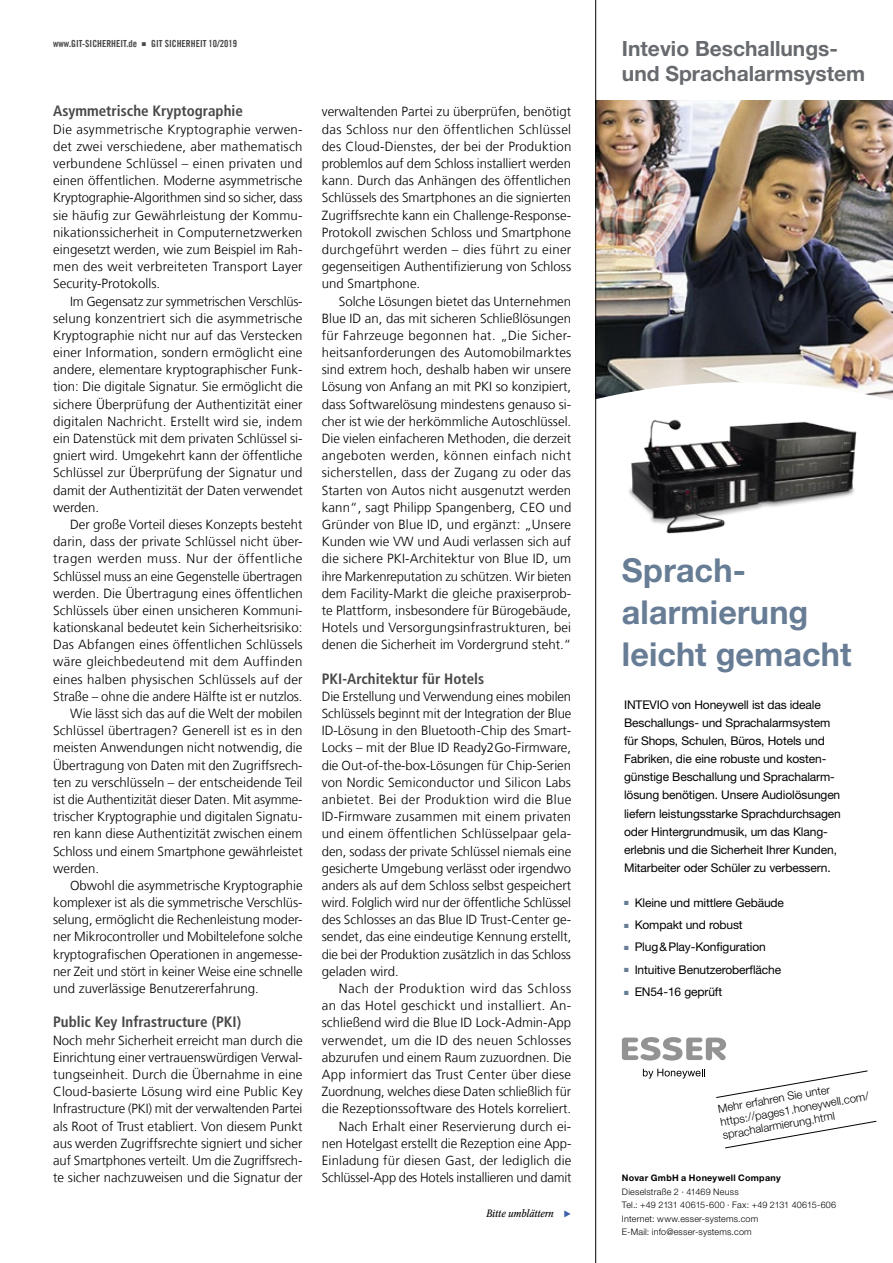
<style>
.page{position:relative;width:893px;height:1263px;background:#fff}
.page>*{position:absolute;margin:0;border:0;box-sizing:border-box;transform-origin:0 0}
.t1{font:700 33px/42px "Helvetica Neue LT Std";letter-spacing:.005em;color:#677c95}
.t2{font:700 21px/25.2px "Helvetica Neue LT Std";color:#676a6e}
.t3{font:700 condensed 15px "Frutiger LT Com";color:#484848}
.t4{font:300 13.2px/17.2px "Frutiger LT Com";color:#000;text-align:justify}
.t5{font:300 13.2px "Frutiger LT Com";letter-spacing:.02em;color:#000}
.t6{font:300 13.2px "Frutiger LT Com";letter-spacing:.035em;color:#000}
.t7{font:300 13.2px "Frutiger LT Com";letter-spacing:.025em;color:#000}
.t8{font:12px/18px "Helvetica Neue LT Std";letter-spacing:-.01em;color:#000}
.t9{font:300 11.25px/13.5px "Helvetica Neue LT Std";color:#000}
.t10{font:italic 10.5px "Concorde Nova";color:#000}
.t11{font:9.75px "Trade Gothic LT Com Bd Cn 20";color:#484848}
.t12{font:300 9px/13.5px "Helvetica Neue LT Std";letter-spacing:.025em;color:#000}
.t13{font:700 9px "Helvetica Neue LT Std";letter-spacing:.03em;color:#000}
.s1{color:#3c61a8}
.s2{color:#677c95}
</style>
<div class="page">
<img style="left:596px;top:100px;width:297px;height:282px">
<svg style="left:596px;top:382px;width:297px;height:852px"></svg>
<img style="left:617px;top:387px;width:254px;height:169px">
<svg style="left:715px;top:1070px;width:153px;height:28px"></svg>
<svg style="left:724px;top:1120px;width:153px;height:29px"></svg>
<svg style="left:643px;top:1069px;width:62px;height:9px"></svg>
<svg style="left:622px;top:1037px;width:104px;height:23px"></svg>
<hr style="left:595px;top:0;width:1px;height:1263px;background:#000">
<p class="t11" style="left:53px;top:38px;width:186px">www.GIT-SICHERHEIT.de ▪ GIT SICHERHEIT 10/2019</p>
<p class="t3" style="left:53px;top:102px;width:191px">Asymmetrische Kryptographie</p>
<p class="t4" style="left:53px;top:121px;width:251px">Die asymmetrische Kryptographie verwen&shy;det zwei verschiedene, aber mathematisch verbundene Schlüssel – einen privaten und einen öffentlichen. Moderne asymmetrische Kryptographie-Algorithmen sind so sicher, dass sie häufig zur Gewährleistung der Kommu&shy;nikationssicherheit in Computernetzwerken eingesetzt werden, wie zum Beispiel im Rah&shy;men des weit verbreiteten Transport Layer Security-Protokolls.</p>
<p class="t4" style="left:53px;top:292px;width:251px;text-indent:17px">Im Gegensatz zur symmetrischen Verschlüs&shy;selung konzentriert sich die asymmetrische Kryptographie nicht nur auf das Verstecken einer Information, sondern ermöglicht eine andere, elementare kryptographischer Funk&shy;tion: Die digitale Signatur. Sie ermöglicht die sichere Überprüfung der Authentizität einer digitalen Nachricht. Erstellt wird sie, indem ein Datenstück mit dem privaten Schlüssel si&shy;gniert wird. Umgekehrt kann der öffentliche Schlüssel zur Überprüfung der Signatur und damit der Authentizität der Daten verwendet werden.</p>
<p class="t4" style="left:70px;top:516px;width:234px">Der große Vorteil dieses Konzepts besteht</p>
<p class="t4" style="left:53px;top:533px;width:251px">darin, dass der private Schlüssel nicht über-</p>
<p class="t6" style="left:53px;top:551px;width:251px">tragen werden muss. Nur der öffentliche</p>
<p class="t4" style="left:53px;top:567px;width:251px">Schlüssel muss an eine Gegenstelle übertragen</p>
<p class="t4" style="left:53px;top:585px;width:251px">werden. Die Übertragung eines öffentlichen</p>
<p class="t4" style="left:53px;top:602px;width:251px">Schlüssels über einen unsicheren Kommuni-</p>
<p class="t4" style="left:53px;top:619px;width:251px">kationskanal bedeutet kein Sicherheitsrisiko:</p>
<p class="t4" style="left:53px;top:636px;width:251px">Das Abfangen eines öffentlichen Schlüssels</p>
<p class="t7" style="left:53px;top:654px;width:251px">wäre gleichbedeutend mit dem Auffinden</p>
<p class="t5" style="left:53px;top:671px;width:251px">eines halben physischen Schlüssels auf der</p>
<p class="t4" style="left:53px;top:688px;width:251px">Straße – ohne die andere Hälfte ist er nutzlos.</p>
<p class="t4" style="left:70px;top:705px;width:234px">Wie lässt sich das auf die Welt der mobilen</p>
<p class="t4" style="left:53px;top:722px;width:251px">Schlüssel übertragen? Generell ist es in den</p>
<p class="t4" style="left:53px;top:739px;width:251px">meisten Anwendungen nicht notwendig, die</p>
<p class="t4" style="left:53px;top:756px;width:251px">Übertragung von Daten mit den Zugriffsrech-</p>
<p class="t4" style="left:53px;top:774px;width:251px">ten zu verschlüsseln – der entscheidende Teil</p>
<p class="t4" style="left:53px;top:791px;width:251px">ist die Authentizität dieser Daten. Mit asymme-</p>
<p class="t4" style="left:53px;top:808px;width:251px">trischer Kryptographie und digitalen Signatu-</p>
<p class="t4" style="left:53px;top:825px;width:251px">ren kann diese Authentizität zwischen einem</p>
<p class="t4" style="left:53px;top:842px;width:251px">Schloss und einem Smartphone gewährleistet</p>
<p class="t4" style="left:53px;top:860px;width:48px">werden.</p>
<p class="t4" style="left:70px;top:877px;width:234px">Obwohl die asymmetrische Kryptographie</p>
<p class="t4" style="left:53px;top:894px;width:251px">komplexer ist als die symmetrische Verschlüs-</p>
<p class="t4" style="left:53px;top:911px;width:251px">selung, ermöglicht die Rechenleistung moder-</p>
<p class="t4" style="left:53px;top:928px;width:251px">ner Mikrocontroller und Mobiltelefone solche</p>
<p class="t4" style="left:53px;top:945px;width:251px">kryptografischen Operationen in angemesse-</p>
<p class="t4" style="left:53px;top:963px;width:251px">ner Zeit und stört in keiner Weise eine schnelle</p>
<p class="t4" style="left:53px;top:980px;width:207px">und zuverlässige Benutzererfahrung.</p>
<p class="t3" style="left:53px;top:1013px;width:190px">Public Key Infrastructure (PKI)</p>
<p class="t4" style="left:53px;top:1031px;width:251px">Noch mehr Sicherheit erreicht man durch die Einrichtung einer vertrauenswürdigen Verwal&shy;tungseinheit. Durch die Übernahme in eine Cloud-basierte Lösung wird eine Public Key Infrastructure (PKI) mit der verwaltenden Partei als Root of Trust etabliert. Von diesem Punkt aus werden Zugriffsrechte signiert und sicher auf Smartphones verteilt. Um die Zugriffsrech&shy;te sicher nachzuweisen und die Signatur der</p>
<p class="t4" style="left:322px;top:103px;width:251px">verwaltenden Partei zu überprüfen, benötigt das Schloss nur den öffentlichen Schlüssel des Cloud-Dienstes, der bei der Produktion problemlos auf dem Schloss installiert werden kann. Durch das Anhängen des öffentlichen Schlüssels des Smartphones an die signierten Zugriffsrechte kann ein Challenge-Response-Protokoll zwischen Schloss und Smartphone durchgeführt werden – dies führt zu einer gegenseitigen Authentifizierung von Schloss und Smartphone.</p>
<p class="t4" style="left:322px;top:292px;width:251px;text-indent:17px">Solche Lösungen bietet das Unternehmen Blue ID an, das mit sicheren Schließlösungen für Fahrzeuge begonnen hat. „Die Sicher&shy;heitsanforderungen des Automobilmarktes sind extrem hoch, deshalb haben wir unsere Lösung von Anfang an mit PKI so konzipiert, dass Softwarelösung mindestens genauso si&shy;cher ist wie der herkömmliche Autoschlüssel.<br>Die vielen einfacheren Methoden, die derzeit angeboten werden, können einfach nicht sicherstellen, dass der Zugang zu oder das Starten von Autos nicht ausgenutzt werden kann“, sagt Philipp Spangenberg, CEO und Gründer von Blue ID, und ergänzt: „Unsere Kunden wie VW und Audi verlassen sich auf die sichere PKI-Architektur von Blue ID, um ihre Markenreputation zu schützen. Wir bieten dem Facility-Markt die gleiche praxiserprob&shy;te Plattform, insbesondere für Bürogebäude, Hotels und Versorgungsinfrastrukturen, bei denen die Sicherheit im Vordergrund steht.“</p>
<p class="t3" style="left:322px;top:669px;width:164px">PKI-Architektur für Hotels</p>
<p class="t4" style="left:322px;top:688px;width:251px">Die Erstellung und Verwendung eines mobilen Schlüssels beginnt mit der Integration der Blue ID-Lösung in den Bluetooth-Chip des Smart-Locks – mit der Blue ID Ready2Go-Firmware, die Out-of-the-box-Lösungen für Chip-Serien von Nordic Semiconductor und Silicon Labs anbietet. Bei der Produktion wird die Blue ID-Firmware zusammen mit einem privaten und einem öffentlichen Schlüsselpaar gela&shy;den, sodass der private Schlüssel niemals eine gesicherte Umgebung verlässt oder irgendwo anders als auf dem Schloss selbst gespeichert wird. Folglich wird nur der öffentliche Schlüssel des Schlosses an das Blue ID Trust-Center ge&shy;sendet, das eine eindeutige Kennung erstellt, die bei der Produktion zusätzlich in das Schloss geladen wird.</p>
<p class="t4" style="left:322px;top:980px;width:251px;text-align:right">Nach der Produktion wird das Schloss an das Hotel geschickt und installiert. An&shy;schließend wird die Blue ID Lock-Admin-App verwendet, um die ID des neuen Schlosses abzurufen und einem Raum zuzuordnen. Die App informiert das Trust Center über diese Zuordnung, welches diese Daten schließlich für die Rezeptionssoftware des Hotels korreliert.<br>Nach Erhalt einer Reservierung durch ei&shy;nen Hotelgast erstellt die Rezeption eine App-Einladung für diesen Gast, der lediglich die Schlüssel-App des Hotels installieren und damit</p>
<p class="t10" style="left:486px;top:1207px;width:87px">Bitte umblättern <span class="s1">▶</span></p>
<h2 class="t2" style="left:622px;top:35px;width:245px">Intevio Beschallungs&shy;und Sprachalarmsystem</h2>
<h1 class="t1" style="left:622px;top:548px;width:231px">Sprach&shy;alarmierung leicht gemacht</h1>
<p class="t8" style="left:624px;top:696px;width:218px">INTEVIO von Honeywell ist das ideale Beschallungs- und Sprachalarmsystem für Shops, Schulen, Büros, Hotels und Fabriken, die eine robuste und kosten&shy;günstige Beschallung und Sprachalarm - lösung benötigen. Unsere Audiolösungen liefern leistungsstarke Sprachdurchsagen oder Hintergrundmusik, um das Klang&shy;erlebnis und die Sicherheit Ihrer Kunden, Mitarbeiter oder Schüler zu verbessern.</p>
<p class="t8" style="left:624px;top:893px;width:162px"><span class="s2">■</span> Kleine und mittlere Gebäude</p>
<p class="t8" style="left:624px;top:916px;width:120px"><span class="s2">■</span> Kompakt und robust</p>
<p class="t8" style="left:624px;top:938px;width:143px"><span class="s2">■</span> Plug&amp;Play-Konfiguration</p>
<p class="t8" style="left:624px;top:960px;width:159px"><span class="s2">■</span> Intuitive Benutzeroberfläche</p>
<p class="t8" style="left:624px;top:983px;width:100px"><span class="s2">■</span> EN54-16 geprüft</p>
<p class="t9" style="left:717px;top:1102px;width:152px;rotate:-10deg">Mehr erfahren Sie unter https://pages1.honeywell.com/ sprachalarmierung.html</p>
<p class="t13" style="left:622px;top:1172px;width:160px">Novar GmbH a Honeywell Company</p>
<p class="t12" style="left:622px;top:1185px;width:216px">Dieselstraße 2 · 41469 Neuss<br>Tel.: +49 2131 40615-600 · Fax: +49 2131 40615-606<br>Internet: www.esser-systems.com<br>E-Mail: info@esser-systems.com</p>
</div>
